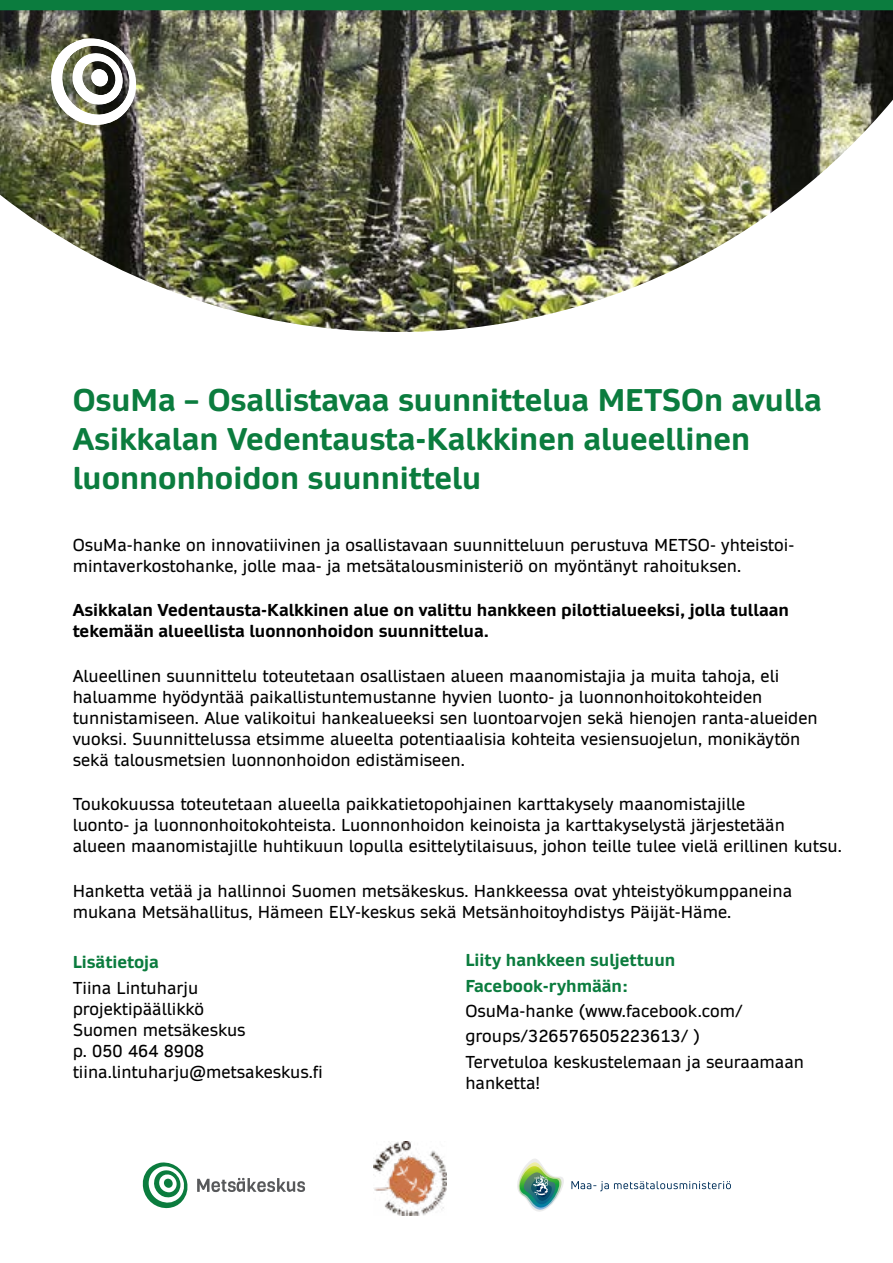
<style>
.page{position:relative;width:893px;height:1263px;background:#fff}
.page>*{position:absolute;margin:0;border:0;box-sizing:border-box;transform-origin:0 0}
.Otsikko_h1{font:700 30px/39px "Daytona Pro";color:#0b7c3e}
.leipäteksti_p{font:16.5px/21px "Daytona Pro";color:#000}
.leipäteksti_p-2{font:700 16.5px/21px "Daytona Pro";color:#000}
.leipäteksti_p-3{font:700 16.5px "Daytona Pro";color:#0b7c3e}
</style>
<div class="page">
<div style="left:0;top:0;width:893px;height:11px;background:#0b7c3e"></div>
<img style="left:0;top:10px;width:893px;height:322px">
<svg style="left:50px;top:36px;width:88px;height:91px"></svg>
<svg style="left:517px;top:1159px;width:214px;height:53px"></svg>
<img style="left:374px;top:1141px;width:72px;height:75px">
<svg style="left:142px;top:1162px;width:46px;height:47px"></svg>
<svg style="left:197px;top:1178px;width:108px;height:14px"></svg>
<h1 class="Otsikko_h1" style="left:73px;top:381px;width:751px">OsuMa – Osallistavaa suunnittelua METSOn avulla<br>Asikkalan Vedentausta-Kalkkinen alueellinen luonnonhoidon suunnittelu</h1>
<p class="leipäteksti_p" style="left:73px;top:534px;width:723px">OsuMa-hanke on innovatiivinen ja osallistavaan suunnitteluun perustuva METSO- yhteistoi&shy;mintaverkostohanke, jolle maa- ja metsätalousministeriö on myöntänyt rahoituksen.</p>
<p class="leipäteksti_p-2" style="left:73px;top:600px;width:718px">Asikkalan Vedentausta-Kalkkinen alue on valittu hankkeen pilottialueeksi, jolla tullaan tekemään alueellista luonnonhoidon suunnittelua.</p>
<p class="leipäteksti_p" style="left:73px;top:665px;width:747px">Alueellinen suunnittelu toteutetaan osallistaen alueen maanomistajia ja muita tahoja, eli haluamme hyödyntää paikallistuntemustanne hyvien luonto- ja luonnonhoitokohteiden tunnistamiseen. Alue valikoitui hankealueeksi sen luontoarvojen sekä hienojen ranta-alueiden vuoksi. Suunnittelussa etsimme alueelta potentiaalisia kohteita vesiensuojelun, monikäytön sekä talousmetsien luonnonhoidon edistämiseen.</p>
<p class="leipäteksti_p" style="left:73px;top:793px;width:771px">Toukokuussa toteutetaan alueella paikkatietopohjainen karttakysely maanomistajille<br>luonto- ja luonnonhoitokohteista. Luonnonhoidon keinoista ja karttakyselystä järjestetään alueen maanomistajille huhtikuun lopulla esittelytilaisuus, johon teille tulee vielä erillinen kutsu.</p>
<p class="leipäteksti_p" style="left:73px;top:880px;width:721px">Hanketta vetää ja hallinnoi Suomen metsäkeskus. Hankkeessa ovat yhteistyökumppaneina mukana Metsähallitus, Hämeen ELY-keskus sekä Metsänhoitoyhdistys Päijät-Häme.</p>
<p class="leipäteksti_p-3" style="left:73px;top:951px;width:88px">Lisätietoja</p>
<p class="leipäteksti_p" style="left:73px;top:977px;width:252px">Tiina Lintuharju projektipäällikkö<br>Suomen metsäkeskus<br>p. 050 464 8908 tiina.lintuharju@metsakeskus.fi</p>
<p class="leipäteksti_p-3" style="left:465px;top:949px;width:212px">Liity hankkeen suljettuun</p>
<p class="leipäteksti_p-3" style="left:465px;top:975px;width:164px">Facebook-ryhmään:</p>
<p class="leipäteksti_p" style="left:465px;top:1000px;width:279px">OsuMa-hanke (www.facebook.com/</p>
<p class="leipäteksti_p" style="left:465px;top:1025px;width:236px">groups/326576505223613/ )</p>
<p class="leipäteksti_p" style="left:465px;top:1051px;width:340px">Tervetuloa keskustelemaan ja seuraamaan hanketta!</p>
</div>
